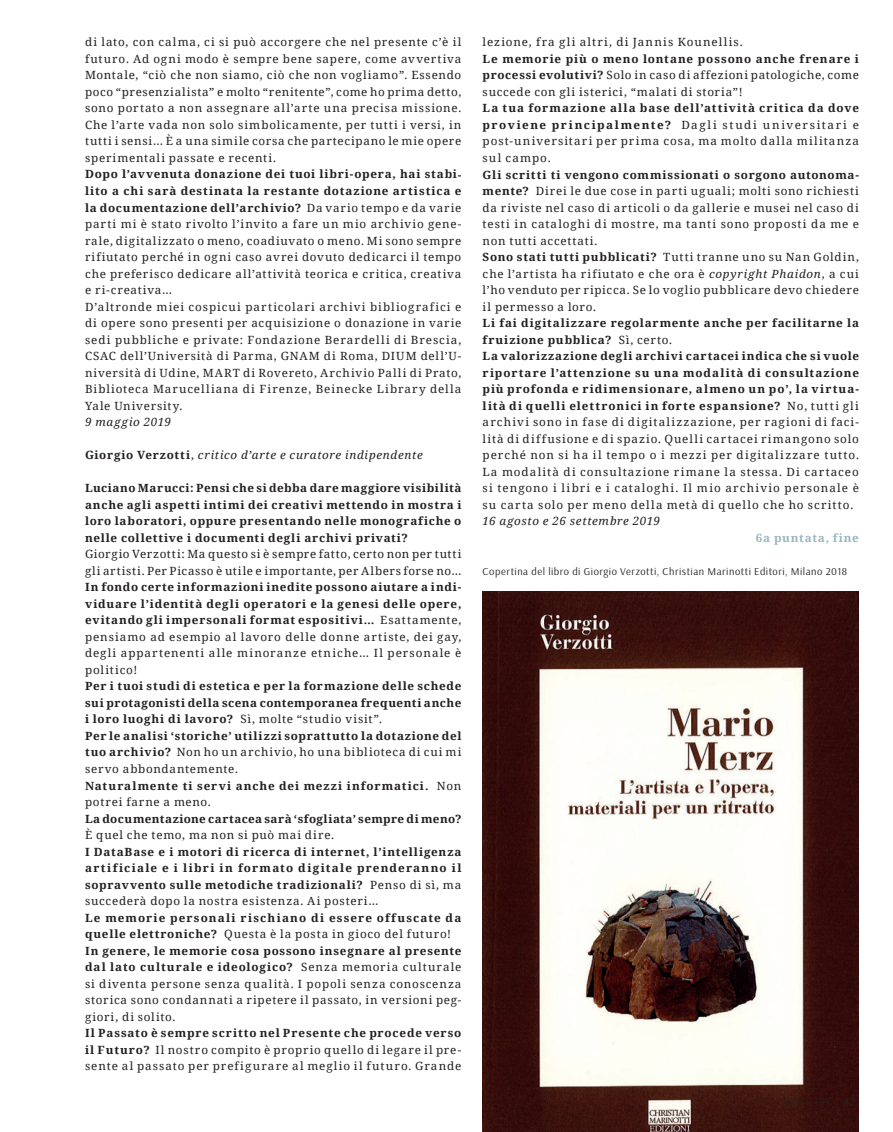
<style>
.page{position:relative;width:893px;height:1132px;background:#fff}
.page>*{position:absolute;margin:0;border:0;box-sizing:border-box;transform-origin:0 0}
.t1{font:11.25px/16.5px "Noto Serif";letter-spacing:.075em;color:#231f20;text-align:justify}
.t2{font:700 11.25px/16.5px "Noto Serif";letter-spacing:.06em;color:#231f20;text-align:justify}
.t3{font:11.25px/16.5px "Noto Serif";letter-spacing:.05em;color:#231f20}
.t4{font:italic 11.25px "Noto Serif";letter-spacing:.06em;color:#231f20}
.t5{font:700 11.25px "Noto Serif";letter-spacing:.035em;color:#231f20}
.t6{font:11.25px "Noto Serif";letter-spacing:.1em;color:#231f20}
.t7{font:700 11.25px "Noto Serif";letter-spacing:.07em;color:#9ab6bf}
.t8{font:10.5px "Arsenal";letter-spacing:.05em;color:#231f20}
.s1{font-weight:700}
.s2{font-weight:700;font-style:normal}
.s3{font-style:normal}
.s4{font-weight:400}
.s5{font-style:italic}
</style>
<div class="page">
<img style="left:483px;top:591px;width:376px;height:540px">
<p class="t1" style="left:85px;top:34px;width:378px">di lato, con calma, ci si può accorgere che nel presente c’è il futuro. Ad ogni modo è sempre bene sapere, come avvertiva Montale, “ciò che non siamo, ciò che non vogliamo”. Essendo poco “presenzialista” e molto “renitente”, come ho prima detto, sono portato a non assegnare all’arte una precisa missione.<br>Che l’arte vada non solo simbolicamente, per tutti i versi, in tutti i sensi… È a una simile corsa che partecipano le mie opere sperimentali passate e recenti.</p>
<p class="t1" style="left:85px;top:166px;width:378px;text-align:left"><span class="s1">Dopo l’avvenuta donazione dei tuoi libri-opera, hai stabi&shy;lito a chi sarà destinata la restante dotazione artistica e la documentazione dell’archivio?</span> Da vario tempo e da varie parti mi è stato rivolto l’invito a fare un mio archivio gene&shy;rale, digitalizzato o meno, coadiuvato o meno. Mi sono sempre rifiutato perché in ogni caso avrei dovuto dedicarci il tempo che preferisco dedicare all’attività teorica e critica, creativa e ri-creativa…<br>D’altronde miei cospicui particolari archivi bibliografici e di opere sono presenti per acquisizione o donazione in varie sedi pubbliche e private: Fondazione Berardelli di Brescia, CSAC dell’Università di Parma, GNAM di Roma, DIUM dell’U&shy;niversità di Udine, MART di Rovereto, Archivio Palli di Prato, Biblioteca Marucelliana di Firenze, Beinecke Library della Yale University.</p>
<p class="t4" style="left:85px;top:414px;width:88px">9 maggio 2019</p>
<p class="t4" style="left:85px;top:447px;width:339px"><span class="s2">Giorgio Verzotti</span><span class="s3">,</span> critico d’arte e curatore indipendente</p>
<p class="t2" style="left:85px;top:479px;width:378px">Luciano Marucci: Pensi che si debba dare maggiore visibilità anche agli aspetti intimi dei creativi mettendo in mostra i loro laboratori, oppure presentando nelle monografiche o nelle collettive i documenti degli archivi privati?</p>
<p class="t3" style="left:85px;top:545px;width:378px">Giorgio Verzotti: Ma questo si è sempre fatto, certo non per tutti gli artisti. Per Picasso è utile e importante, per Albers forse no…</p>
<p class="t2" style="left:85px;top:578px;width:378px">In fondo certe informazioni inedite possono aiutare a indi&shy;viduare l’identità degli operatori e la genesi delle opere, evitando gli impersonali format espositivi… <span class="s4">Esattamente, pensiamo ad esempio al lavoro delle donne artiste, dei gay, degli appartenenti alle minoranze etniche… Il personale è politico!</span></p>
<p class="t2" style="left:85px;top:677px;width:378px;text-align:left">Per i tuoi studi di estetica e per la formazione delle schede sui protagonisti della scena contemporanea frequenti anche i loro luoghi di lavoro? <span class="s4">Sì, molte “studio visit”.<br></span>Per le analisi ‘storiche’ utilizzi soprattutto la dotazione del tuo archivio? <span class="s4">Non ho un archivio, ho una biblioteca di cui mi servo abbondantemente.<br></span>Naturalmente ti servi anche dei mezzi informatici. <span class="s4">Non potrei farne a meno.</span></p>
<p class="t5" style="left:85px;top:810px;width:378px">La documentazione cartacea sarà ‘sfogliata’ sempre di meno?</p>
<p class="t1" style="left:85px;top:826px;width:251px">È quel che temo, ma non si può mai dire.</p>
<p class="t2" style="left:85px;top:842px;width:378px">I DataBase e i motori di ricerca di internet, l’intelligenza artificiale e i libri in formato digitale prenderanno il sopravvento sulle metodiche tradizionali? <span class="s4">Penso di sì, ma succederà dopo la nostra esistenza. Ai posteri…</span></p>
<p class="t1" style="left:85px;top:908px;width:378px;text-align:left"><span class="s1">Le memorie personali rischiano di essere offuscate da quelle elettroniche?</span> Questa è la posta in gioco del futuro!<br><span class="s1">In genere, le memorie cosa possono insegnare al presente dal lato culturale e ideologico?</span> Senza memoria culturale si diventa persone senza qualità. I popoli senza conoscenza storica sono condannati a ripetere il passato, in versioni peg&shy;giori, di solito.</p>
<p class="t1" style="left:85px;top:1024px;width:378px"><span class="s1">Il Passato è sempre scritto nel Presente che procede verso il Futuro?</span> Il nostro compito è proprio quello di legare il pre&shy;sente al passato per prefigurare al meglio il futuro. Grande</p>
<p class="t6" style="left:483px;top:34px;width:262px">lezione, fra gli altri, di Jannis Kounellis.</p>
<p class="t1" style="left:483px;top:50px;width:378px"><span class="s1">Le memorie più o meno lontane possono anche frenare i processi evolutivi?</span> Solo in caso di affezioni patologiche, come succede con gli isterici, “malati di storia”!</p>
<p class="t1" style="left:483px;top:100px;width:378px"><span class="s1">La tua formazione alla base dell’attività critica da dove proviene principalmente?</span> Dagli studi universitari e post-universitari per prima cosa, ma molto dalla militanza sul campo.</p>
<p class="t1" style="left:483px;top:166px;width:378px;text-align:left"><span class="s1">Gli scritti ti vengono commissionati o sorgono autonoma&shy;mente?</span> Direi le due cose in parti uguali; molti sono richiesti da riviste nel caso di articoli o da gallerie e musei nel caso di testi in cataloghi di mostre, ma tanti sono proposti da me e non tutti accettati.<br><span class="s1">Sono stati tutti pubblicati?</span> Tutti tranne uno su Nan Goldin, che l’artista ha rifiutato e che ora è <span class="s5">copyright Phaidon</span>, a cui l’ho venduto per ripicca. Se lo voglio pubblicare devo chiedere il permesso a loro.</p>
<p class="t1" style="left:483px;top:314px;width:378px;text-align:left"><span class="s1">Li fai digitalizzare regolarmente anche per facilitarne la fruizione pubblica?</span> Sì, certo.<br><span class="s1">La valorizzazione degli archivi cartacei indica che si vuole riportare l’attenzione su una modalità di consultazione più profonda e ridimensionare, almeno un po’, la virtua&shy;lità di quelli elettronici in forte espansione?</span> No, tutti gli archivi sono in fase di digitalizzazione, per ragioni di faci&shy;lità di diffusione e di spazio. Quelli cartacei rimangono solo perché non si ha il tempo o i mezzi per digitalizzare tutto.<br>La modalità di consultazione rimane la stessa. Di cartaceo si tengono i libri e i cataloghi. Il mio archivio personale è su carta solo per meno della metà di quello che ho scritto.</p>
<p class="t4" style="left:483px;top:513px;width:179px">16 agosto e 26 settembre 2019</p>
<p class="t7" style="left:756px;top:529px;width:105px">6a puntata, fine</p>
<p class="t8" style="left:483px;top:566px;width:366px">Copertina del libro di Giorgio Verzotti, Christian Marinotti Editori, Milano 2018</p>
</div>
